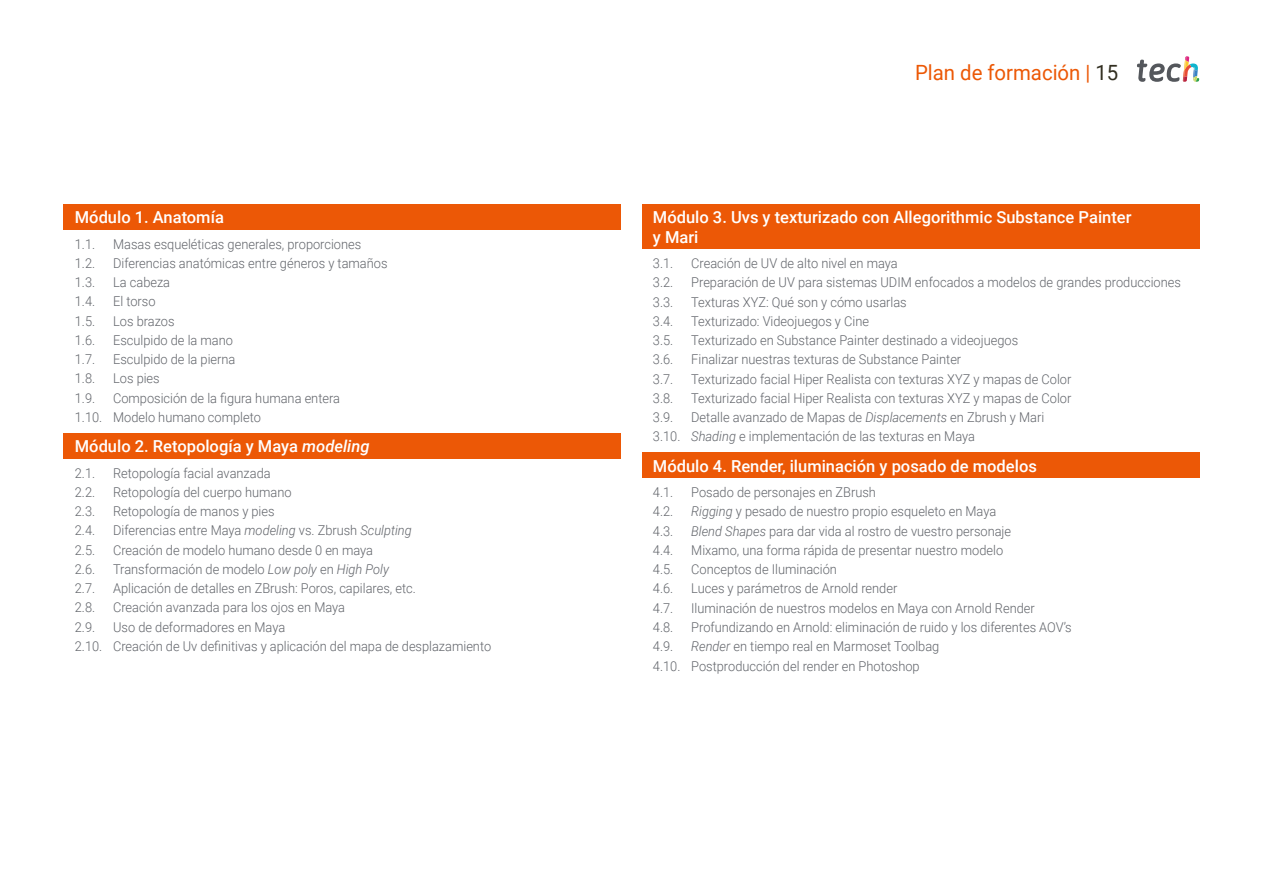
<style>
.page{position:relative;width:1263px;height:893px;background:#fff}
.page>*{position:absolute;margin:0;border:0;box-sizing:border-box;transform-origin:0 0}
.t1{font:21px "Roboto";color:#ec5806}
.t2{font:500 16.5px/19.5px "Roboto";color:#fff}
.t3{font:300 13.5px/19.2px "Roboto";color:#61646a;scale:.95 1}
.s1{font-style:italic}
.s2{color:#312e20}
</style>
<div class="page">
<div style="left:64px;top:204px;width:557px;height:25px;background:#ec5806"></div>
<div style="left:64px;top:433px;width:557px;height:25px;background:#ec5806"></div>
<div style="left:642px;top:204px;width:557px;height:45px;background:#ec5806"></div>
<div style="left:642px;top:453px;width:557px;height:25px;background:#ec5806"></div>
<svg style="left:1137px;top:56px;width:62px;height:26px"></svg>
<p class="t2" style="left:75px;top:207px;width:151px">Módulo 1. Anatomía</p>
<p class="t3" style="left:75px;top:234px;width:23px">1.1.</p>
<p class="t3" style="left:113px;top:234px;width:263px">Masas esqueléticas generales, proporciones</p>
<p class="t3" style="left:75px;top:253px;width:23px">1.2.</p>
<p class="t3" style="left:113px;top:253px;width:290px">Diferencias anatómicas entre géneros y tamaños</p>
<p class="t3" style="left:75px;top:272px;width:23px">1.3.</p>
<p class="t3" style="left:113px;top:272px;width:62px">La cabeza</p>
<p class="t3" style="left:75px;top:292px;width:23px">1.4.</p>
<p class="t3" style="left:113px;top:292px;width:46px">El torso</p>
<p class="t3" style="left:75px;top:311px;width:23px">1.5.</p>
<p class="t3" style="left:113px;top:311px;width:66px">Los brazos</p>
<p class="t3" style="left:75px;top:330px;width:23px">1.6.</p>
<p class="t3" style="left:113px;top:330px;width:128px">Esculpido de la mano</p>
<p class="t3" style="left:75px;top:349px;width:23px">1.7.</p>
<p class="t3" style="left:113px;top:349px;width:130px">Esculpido de la pierna</p>
<p class="t3" style="left:75px;top:369px;width:23px">1.8.</p>
<p class="t3" style="left:113px;top:369px;width:51px">Los pies</p>
<p class="t3" style="left:75px;top:388px;width:23px">1.9.</p>
<p class="t3" style="left:75px;top:388px;width:281px;text-indent:38px">Composición de la figura humana entera<br>1.10. Modelo humano completo</p>
<p class="t2" style="left:75px;top:436px;width:296px">Módulo 2. Retopología y Maya <span class="s1">modeling</span></p>
<p class="t3" style="left:75px;top:463px;width:23px">2.1.</p>
<p class="t3" style="left:113px;top:463px;width:167px">Retopología facial avanzada</p>
<p class="t3" style="left:75px;top:482px;width:23px">2.2.</p>
<p class="t3" style="left:113px;top:482px;width:189px">Retopología del cuerpo humano</p>
<p class="t3" style="left:75px;top:501px;width:23px">2.3.</p>
<p class="t3" style="left:113px;top:501px;width:172px">Retopología de manos y pies</p>
<p class="t3" style="left:75px;top:521px;width:23px">2.4.</p>
<p class="t3" style="left:113px;top:521px;width:316px">Diferencias entre Maya <span class="s1">modeling</span> vs. Zbrush <span class="s1">Sculpting</span></p>
<p class="t3" style="left:75px;top:540px;width:23px">2.5.</p>
<p class="t3" style="left:113px;top:540px;width:275px">Creación de modelo humano desde 0 en maya</p>
<p class="t3" style="left:75px;top:559px;width:23px">2.6.</p>
<p class="t3" style="left:113px;top:559px;width:292px">Transformación de modelo <span class="s1">Low poly</span> en <span class="s1">High Poly</span></p>
<p class="t3" style="left:75px;top:578px;width:23px">2.7.</p>
<p class="t3" style="left:113px;top:578px;width:320px">Aplicación de detalles en ZBrush: Poros, capilares, etc.</p>
<p class="t3" style="left:75px;top:598px;width:23px">2.8.</p>
<p class="t3" style="left:113px;top:598px;width:246px">Creación avanzada para los ojos en Maya</p>
<p class="t3" style="left:75px;top:617px;width:23px">2.9.</p>
<p class="t3" style="left:75px;top:617px;width:440px;text-indent:38px">Uso de deformadores en Maya<br>2.10. Creación de Uv definitivas y aplicación del mapa de desplazamiento</p>
<h1 class="t1" style="left:915px;top:57px;width:205px">Plan de formación | <span class="s2">15</span></h1>
<p class="t2" style="left:653px;top:207px;width:480px">Módulo 3. Uvs y texturizado con Allegorithmic Substance Painter y Mari</p>
<p class="t3" style="left:653px;top:253px;width:23px">3.1.</p>
<p class="t3" style="left:691px;top:253px;width:219px">Creación de UV de alto nivel en maya</p>
<p class="t3" style="left:653px;top:273px;width:23px">3.2.</p>
<p class="t3" style="left:691px;top:273px;width:517px">Preparación de UV para sistemas UDIM enfocados a modelos de grandes producciones</p>
<p class="t3" style="left:653px;top:292px;width:23px">3.3.</p>
<p class="t3" style="left:691px;top:292px;width:228px">Texturas XYZ: Qué son y cómo usarlas</p>
<p class="t3" style="left:653px;top:311px;width:23px">3.4.</p>
<p class="t3" style="left:691px;top:311px;width:189px">Texturizado: Videojuegos y Cine</p>
<p class="t3" style="left:653px;top:330px;width:23px">3.5.</p>
<p class="t3" style="left:691px;top:330px;width:346px">Texturizado en Substance Painter destinado a videojuegos</p>
<p class="t3" style="left:653px;top:350px;width:23px">3.6.</p>
<p class="t3" style="left:691px;top:350px;width:286px">Finalizar nuestras texturas de Substance Painter</p>
<p class="t3" style="left:653px;top:369px;width:23px">3.7.</p>
<p class="t3" style="left:691px;top:369px;width:402px">Texturizado facial Hiper Realista con texturas XYZ y mapas de Color</p>
<p class="t3" style="left:653px;top:388px;width:23px">3.8.</p>
<p class="t3" style="left:691px;top:388px;width:402px">Texturizado facial Hiper Realista con texturas XYZ y mapas de Color</p>
<p class="t3" style="left:653px;top:407px;width:23px">3.9.</p>
<p class="t3" style="left:653px;top:407px;width:413px;text-indent:38px">Detalle avanzado de Mapas de <span class="s1">Displacements</span> en Zbrush y Mari<br>3.10. <span class="s1">Shading</span> e implementación de las texturas en Maya</p>
<p class="t2" style="left:653px;top:455px;width:385px">Módulo 4. Render, iluminación y posado de modelos</p>
<p class="t3" style="left:653px;top:482px;width:23px">4.1.</p>
<p class="t3" style="left:691px;top:482px;width:196px">Posado de personajes en ZBrush</p>
<p class="t3" style="left:653px;top:502px;width:23px">4.2.</p>
<p class="t3" style="left:691px;top:502px;width:323px"><span class="s1">Rigging</span> y pesado de nuestro propio esqueleto en Maya</p>
<p class="t3" style="left:653px;top:521px;width:23px">4.3.</p>
<p class="t3" style="left:691px;top:521px;width:338px"><span class="s1">Blend Shapes</span> para dar vida al rostro de vuestro personaje</p>
<p class="t3" style="left:653px;top:540px;width:23px">4.4.</p>
<p class="t3" style="left:691px;top:540px;width:330px">Mixamo, una forma rápida de presentar nuestro modelo</p>
<p class="t3" style="left:653px;top:559px;width:23px">4.5.</p>
<p class="t3" style="left:691px;top:559px;width:155px">Conceptos de Iluminación</p>
<p class="t3" style="left:653px;top:579px;width:23px">4.6.</p>
<p class="t3" style="left:691px;top:579px;width:218px">Luces y parámetros de Arnold render</p>
<p class="t3" style="left:653px;top:598px;width:23px">4.7.</p>
<p class="t3" style="left:691px;top:598px;width:363px">Iluminación de nuestros modelos en Maya con Arnold Render</p>
<p class="t3" style="left:653px;top:617px;width:23px">4.8.</p>
<p class="t3" style="left:691px;top:617px;width:402px">Profundizando en Arnold: eliminación de ruido y los diferentes AOV’s</p>
<p class="t3" style="left:653px;top:636px;width:23px">4.9.</p>
<p class="t3" style="left:653px;top:636px;width:303px;text-indent:38px"><span class="s1">Render</span> en tiempo real en Marmoset Toolbag<br>4.10. Postproducción del render en Photoshop</p>
</div>
